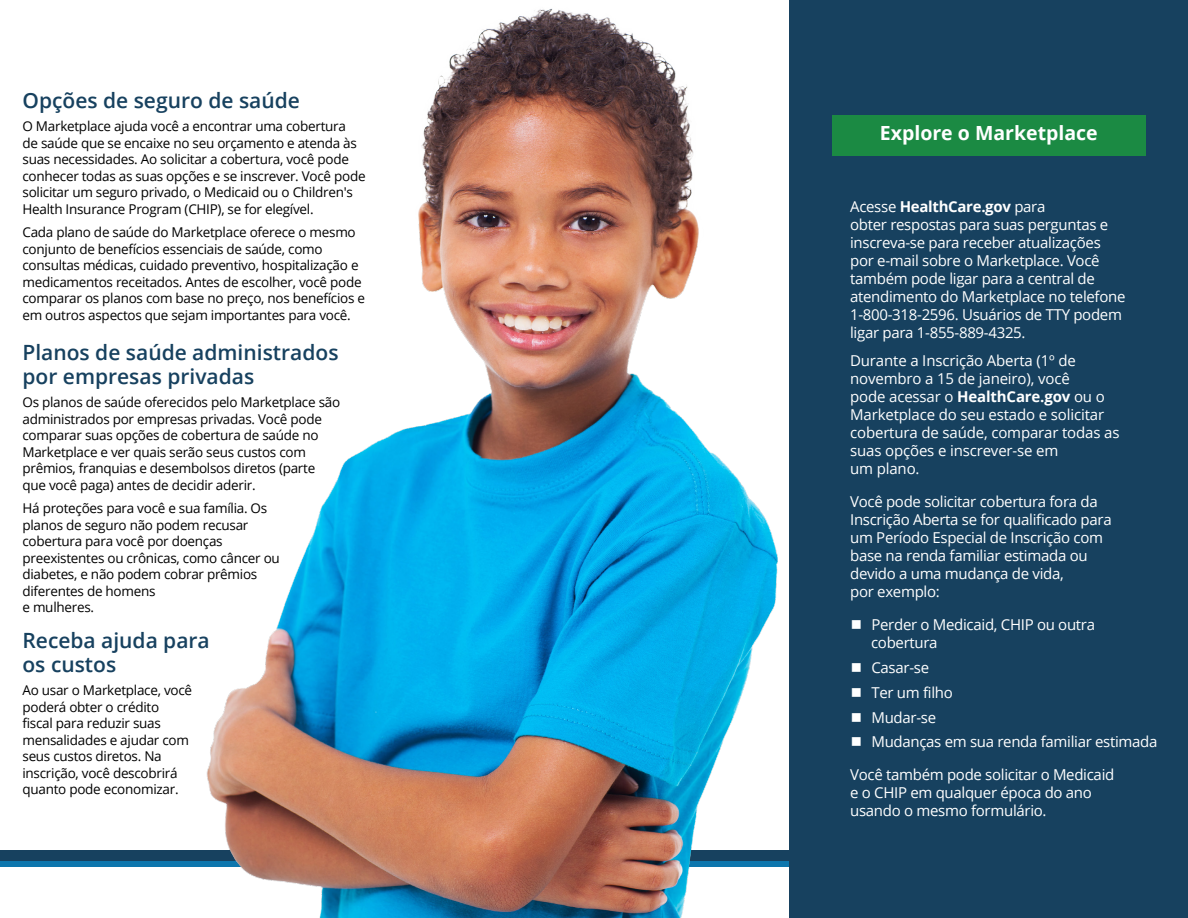
<style>
.page{position:relative;width:1188px;height:918px;background:#fff}
.page>*{position:absolute;margin:0;border:0;box-sizing:border-box;transform-origin:0 0}
.t1{font:600 21px/24px "Open Sans";color:#17415f}
.CALL_OUT_-_Title2{font:700 19.5px "Open Sans";color:#fff}
.text_no_indent{font:15px/18px "Open Sans";letter-spacing:-.02em;color:#fff}
.text_blue_box2{font:15px/18px "Open Sans";letter-spacing:-.02em;color:#fff}
.text_bullet{font:15px/18px "Open Sans";letter-spacing:-.02em;color:#fff}
.text_no_indent-2{font:13.5px/16.5px "Open Sans";letter-spacing:-.02em;color:#000}
.s1{font-weight:700}
</style>
<div class="page">
<div style="left:0;top:850px;width:790px;height:14px;background:#17415f"></div>
<div style="left:0;top:861px;width:790px;height:6px;background:#0d76ad"></div>
<img style="left:206px;top:0;width:584px;height:918px">
<div style="left:790px;top:0;width:398px;height:918px;background:#17415f"></div>
<div style="left:832px;top:115px;width:314px;height:40px;background:#1b8a43"></div>
<h2 class="t1" style="left:22px;top:88px;width:279px">Opções de seguro de saúde</h2>
<p class="text_no_indent-2" style="left:22px;top:118px;width:345px">O Marketplace ajuda você a encontrar uma cobertura<br>de saúde que se encaixe no seu orçamento e atenda às suas necessidades. Ao solicitar a cobertura, você pode conhecer todas as suas opções e se inscrever. Você pode solicitar um seguro privado, o Medicaid ou o Children's Health Insurance Program (CHIP), se for elegível.</p>
<p class="text_no_indent-2" style="left:22px;top:224px;width:344px">Cada plano de saúde do Marketplace oferece o mesmo conjunto de benefícios essenciais de saúde, como consultas médicas, cuidado preventivo, hospitalização e medicamentos receitados. Antes de escolher, você pode comparar os planos com base no preço, nos benefícios e em outros aspectos que sejam importantes para você.</p>
<h2 class="t1" style="left:22px;top:340px;width:318px">Planos de saúde administrados por empresas privadas</h2>
<p class="text_no_indent-2" style="left:22px;top:394px;width:319px">Os planos de saúde oferecidos pelo Marketplace são administrados por empresas privadas. Você pode comparar suas opções de cobertura de saúde no Marketplace e ver quais serão seus custos com prêmios, franquias e desembolsos diretos (parte que você paga) antes de decidir aderir.</p>
<p class="text_no_indent-2" style="left:22px;top:500px;width:259px">Há proteções para você e sua família. Os planos de seguro não podem recusar cobertura para você por doenças preexistentes ou crônicas, como câncer ou diabetes, e não podem cobrar prêmios diferentes de homens<br>e mulheres.</p>
<h2 class="t1" style="left:22px;top:628px;width:189px">Receba ajuda para os custos</h2>
<p class="text_no_indent-2" style="left:22px;top:682px;width:171px">Ao usar o Marketplace, você poderá obter o crédito fiscal para reduzir suas mensalidades e ajudar com seus custos diretos. Na inscrição, você descobrirá quanto pode economizar.</p>
<p class="CALL_OUT_-_Title2" style="left:880px;top:119px;width:219px">Explore o Marketplace</p>
<p class="text_blue_box2" style="left:850px;top:197px;width:277px">Acesse <span class="s1">HealthCare.gov</span> para<br>obter respostas para suas perguntas e inscreva-se para receber atualizações por e-mail sobre o Marketplace. Você também pode ligar para a central de atendimento do Marketplace no telefone 1-800-318-2596. Usuários de TTY podem ligar para 1-855-889-4325.</p>
<p class="text_no_indent" style="left:850px;top:352px;width:271px">Durante a Inscrição Aberta (1º de novembro a 15 de janeiro), você<br>pode acessar o <span class="s1">HealthCare.gov</span> ou o<br>Marketplace do seu estado e solicitar cobertura de saúde, comparar todas as suas opções e inscrever-se em<br>um plano.</p>
<p class="text_no_indent" style="left:850px;top:493px;width:263px">Você pode solicitar cobertura fora da<br>Inscrição Aberta se for qualificado para um Período Especial de Inscrição com base na renda familiar estimada ou devido a uma mudança de vida,<br>por exemplo:</p>
<p class="text_bullet" style="left:871px;top:616px;width:225px;text-indent:-20px">■ Perder o Medicaid, CHIP ou outra cobertura</p>
<p class="text_bullet" style="left:851px;top:658px;width:80px">■ Casar-se</p>
<p class="text_bullet" style="left:851px;top:683px;width:103px">■ Ter um filho</p>
<p class="text_bullet" style="left:851px;top:708px;width:87px">■ Mudar-se</p>
<p class="text_bullet" style="left:851px;top:733px;width:308px">■ Mudanças em sua renda familiar estimada</p>
<p class="text_no_indent" style="left:850px;top:766px;width:266px">Você também pode solicitar o Medicaid e o CHIP em qualquer época do ano usando o mesmo formulário.</p>
</div>
